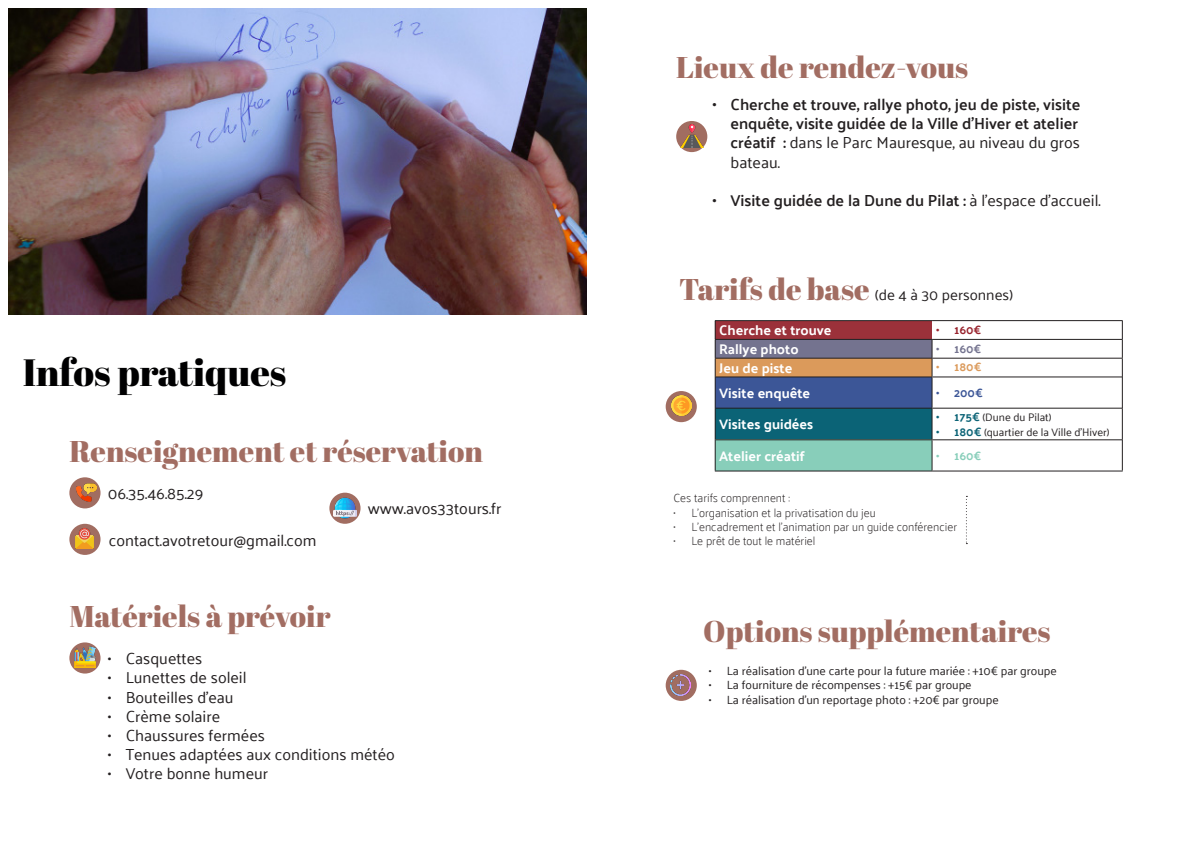
<style>
.page{position:relative;width:1191px;height:842px;background:#fff}
.page>*{position:absolute;margin:0;border:0;box-sizing:border-box;transform-origin:0 0}
.t1{font:38px "Abril Fatface";color:#000001}
.t2{font:30px "Abril Fatface";color:#a26d62}
.t3{font:600 16px/19.2px "Palanquin";color:#231f20}
.t4{font:16px "Palanquin";color:#231f20}
.t5{font:15px "Palanquin";color:#231f20}
.t6{font:700 14px "Palanquin";color:#fff}
.t7{font:12px "Palanquin";color:#231f20}
.t8{font:100 12px "Palanquin";color:#231f20}
.t9{font:700 12px "Palanquin";color:#98232d}
.t10{font:700 12px "Palanquin";color:#74738f}
.t11{font:700 12px "Palanquin";color:#db9a5b}
.t12{font:700 12px "Palanquin";color:#3c5697}
.t13{font:700 12px "Palanquin";color:#88ceba}
.t14{font:11px "Palanquin";color:#231f20}
.s1{font-weight:400}
.s2{font-family:"Abril Fatface";font-size:30px;color:#a26d62}
.s3{font-weight:700;font-size:12px;color:#0b6376}
</style>
<div class="page">
<div style="left:676px;top:121px;width:31px;height:31px;background:#a16d61;border-radius:50%"></div>
<img style="left:680px;top:125px;width:23px;height:23px">
<div style="left:69px;top:477px;width:31px;height:31px;background:#a16d61;border-radius:50%"></div>
<div style="left:69px;top:524px;width:31px;height:31px;background:#a16d61;border-radius:50%"></div>
<div style="left:329px;top:493px;width:31px;height:31px;background:#a16d61;border-radius:50%"></div>
<img style="left:9px;top:9px;width:578px;height:306px">
<img style="left:76px;top:483px;width:20px;height:19px">
<img style="left:75px;top:529px;width:19px;height:20px">
<img style="left:333px;top:497px;width:23px;height:23px">
<div style="left:69px;top:642px;width:31px;height:31px;background:#a16d61;border-radius:50%"></div>
<img style="left:73px;top:646px;width:24px;height:23px">
<svg style="left:665px;top:670px;width:32px;height:31px"></svg>
<img style="left:670px;top:675px;width:20px;height:20px">
<div style="left:715px;top:321px;width:217px;height:18px;background:#9b313a"></div>
<div style="left:715px;top:339px;width:217px;height:19px;background:#74738f"></div>
<div style="left:715px;top:358px;width:217px;height:19px;background:#db9a5b"></div>
<div style="left:715px;top:377px;width:217px;height:31px;background:#3c5697"></div>
<div style="left:715px;top:408px;width:217px;height:32px;background:#0b6376"></div>
<div style="left:715px;top:440px;width:217px;height:31px;background:#88ceba"></div>
<svg style="left:931px;top:340px;width:1px;height:36px"></svg>
<hr style="left:715px;top:376px;width:217px;height:1px;background:#231f20">
<hr style="left:932px;top:376px;width:190px;height:1px;background:#231f20">
<hr style="left:931px;top:377px;width:1px;height:31px;background:#231f20">
<hr style="left:931px;top:409px;width:1px;height:30px;background:#231f20">
<hr style="left:931px;top:440px;width:1px;height:30px;background:#231f20">
<hr style="left:715px;top:408px;width:217px;height:1px;background:#231f20">
<hr style="left:715px;top:439px;width:217px;height:1px;background:#231f20">
<hr style="left:715px;top:470px;width:217px;height:1px;background:#231f20">
<hr style="left:932px;top:408px;width:190px;height:1px;background:#231f20">
<hr style="left:932px;top:439px;width:190px;height:1px;background:#231f20">
<hr style="left:932px;top:470px;width:190px;height:1px;background:#231f20">
<hr style="left:715px;top:320px;width:217px;height:1px;background:#231f20">
<hr style="left:932px;top:320px;width:190px;height:1px;background:#231f20">
<hr style="left:715px;top:377px;width:1px;height:31px;background:#231f20">
<hr style="left:1122px;top:377px;width:1px;height:31px;background:#231f20">
<hr style="left:715px;top:408px;width:1px;height:32px;background:#231f20">
<hr style="left:1122px;top:408px;width:1px;height:32px;background:#231f20">
<hr style="left:715px;top:440px;width:1px;height:30px;background:#231f20">
<hr style="left:1122px;top:440px;width:1px;height:30px;background:#231f20">
<hr style="left:715px;top:339px;width:217px;height:1px;background:#231f20">
<svg style="left:715px;top:321px;width:1px;height:56px"></svg>
<hr style="left:932px;top:339px;width:190px;height:1px;background:#231f20">
<svg style="left:1122px;top:321px;width:1px;height:56px"></svg>
<hr style="left:715px;top:358px;width:217px;height:1px;background:#231f20">
<hr style="left:932px;top:358px;width:190px;height:1px;background:#231f20">
<svg style="left:966px;top:496px;width:1px;height:48px"></svg>
<svg style="left:665px;top:391px;width:32px;height:31px"></svg>
<img style="left:671px;top:395px;width:20px;height:20px">
<p class="t1" style="left:23px;top:346px;width:265px">Infos pratiques</p>
<p class="t2" style="left:69px;top:430px;width:415px">Renseignement et réservation</p>
<p class="t4" style="left:108px;top:484px;width:97px">06.35.46.85.29</p>
<p class="t4" style="left:109px;top:531px;width:209px">contact.avotretour@gmail.com</p>
<p class="t4" style="left:368px;top:499px;width:135px">www.avos33tours.fr</p>
<p class="t2" style="left:69px;top:595px;width:263px">Matériels à prévoir</p>
<p class="t4" style="left:108px;top:649px;width:96px">• Casquettes</p>
<p class="t4" style="left:108px;top:668px;width:140px">• Lunettes de soleil</p>
<p class="t4" style="left:108px;top:688px;width:127px">• Bouteilles d’eau</p>
<p class="t4" style="left:108px;top:707px;width:114px">• Crème solaire</p>
<p class="t4" style="left:108px;top:726px;width:159px">• Chaussures fermées</p>
<p class="t4" style="left:108px;top:745px;width:289px">• Tenues adaptées aux conditions météo</p>
<p class="t4" style="left:108px;top:764px;width:162px">• Votre bonne humeur</p>
<p class="t2" style="left:676px;top:47px;width:293px">Lieux de rendez-vous</p>
<p class="t3" style="left:730px;top:95px;width:351px;text-indent:-18px">• Cherche et trouve, rallye photo, jeu de piste, visite enquête, visite guidée de la Ville d’Hiver et atelier créatif : <span class="s1">dans le Parc Mauresque, au niveau du gros bateau.</span></p>
<p class="t3" style="left:712px;top:191px;width:390px">• Visite guidée de la Dune du Pilat : <span class="s1">à l’espace d’accueil.</span></p>
<p class="t5" style="left:679px;top:286px;width:335px"><span class="s2">Tarifs de base</span> (de 4 à 30 personnes)</p>
<p class="t6" style="left:719px;top:322px;width:114px">Cherche et trouve</p>
<p class="t9" style="left:936px;top:323px;width:47px">• 160€</p>
<p class="t6" style="left:719px;top:341px;width:81px">Rallye photo</p>
<p class="t10" style="left:936px;top:341px;width:47px">• 160€</p>
<p class="t6" style="left:719px;top:360px;width:75px">Jeu de piste</p>
<p class="t11" style="left:936px;top:360px;width:47px">• 180€</p>
<p class="t6" style="left:719px;top:385px;width:93px">Visite enquête</p>
<p class="t12" style="left:936px;top:386px;width:48px">• 200€</p>
<p class="t6" style="left:719px;top:416px;width:96px">Visites guidées</p>
<p class="t14" style="left:936px;top:411px;width:117px"><span class="s3">• 175€</span> (Dune du Pilat)</p>
<p class="t14" style="left:936px;top:426px;width:175px"><span class="s3">• 180€</span> (quartier de la Ville d’Hiver)</p>
<p class="t6" style="left:719px;top:448px;width:87px">Atelier créatif</p>
<p class="t13" style="left:936px;top:449px;width:47px">• 160€</p>
<p class="t8" style="left:673px;top:491px;width:118px">Ces tarifs comprennent :</p>
<p class="t8" style="left:673px;top:505px;width:204px">• L’organisation et la privatisation du jeu</p>
<p class="t8" style="left:673px;top:520px;width:285px">• L’encadrement et l’animation par un guide conférencier</p>
<p class="t8" style="left:673px;top:534px;width:143px">• Le prêt de tout le matériel</p>
<p class="t2" style="left:703px;top:610px;width:348px">Options supplémentaires</p>
<p class="t7" style="left:709px;top:664px;width:349px">• La réalisation d’une carte pour la future mariée : +10€ par groupe</p>
<p class="t7" style="left:709px;top:678px;width:264px">• La fourniture de récompenses : +15€ par groupe</p>
<p class="t7" style="left:709px;top:692px;width:291px">• La réalisation d’un reportage photo : +20€ par groupe</p>
</div>
